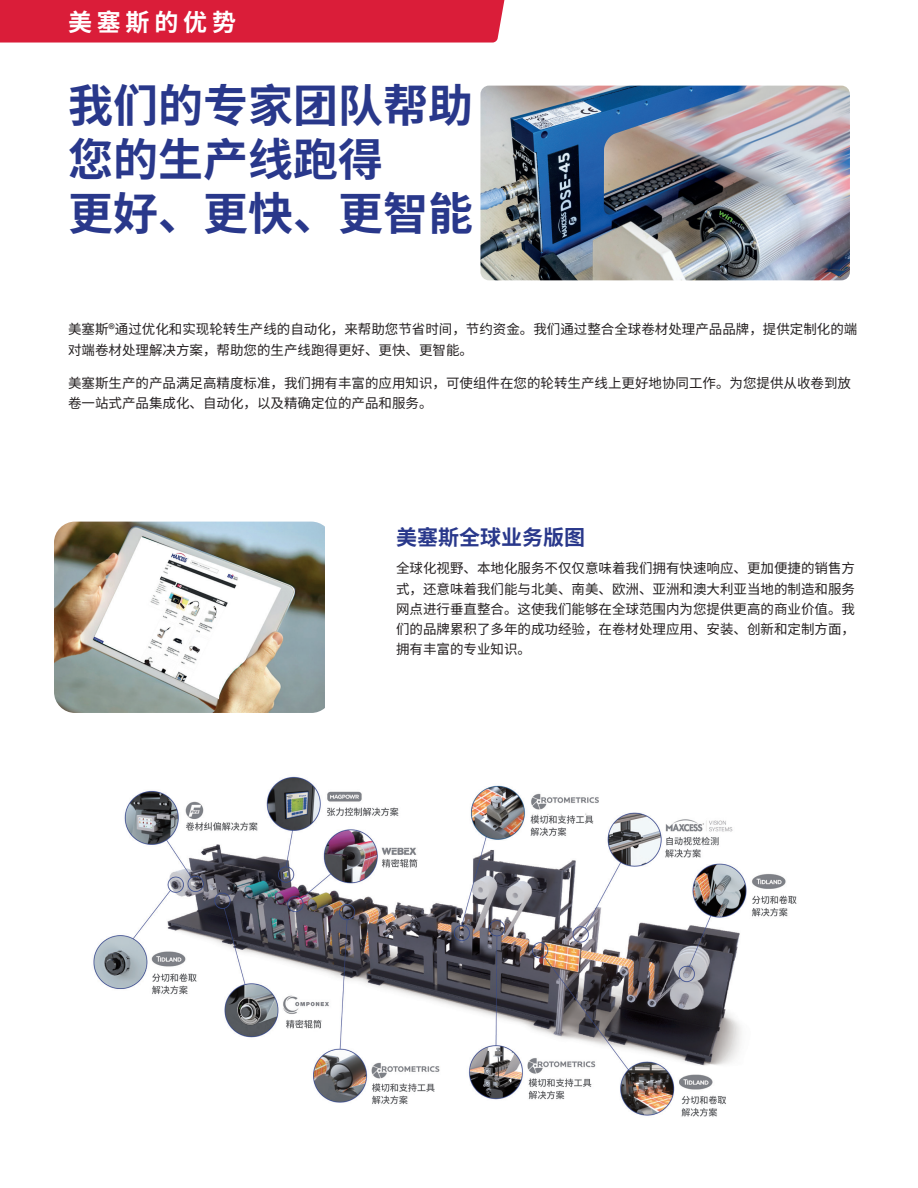
<style>
.page{position:relative;width:918px;height:1188px;background:#fff}
.page>*{position:absolute;margin:0;border:0;box-sizing:border-box;transform-origin:0 0}
.t1{font:700 45px/54px "Source Han Sans CN";color:#29388b}
.t2{font:700 24px "Source Han Sans CN";letter-spacing:.2em;color:#fff}
.t3{font:700 21px "Source Han Sans CN";color:#29388b}
.t4{font:13.5px/20.2px "Source Han Sans CN";color:#231f20}
</style>
<div class="page">
<div style="left:0;top:0;width:505px;height:43px;background:#da1d39"></div>
<img style="left:480px;top:86px;width:370px;height:194px">
<img style="left:54px;top:522px;width:271px;height:191px">
<img style="left:93px;top:776px;width:704px;height:341px">
<h2 class="t2" style="left:68px;top:9px;width:170px">美塞斯的优势</h2>
<h1 class="t1" style="left:68px;top:79px;width:407px">我们的专家团队帮助您的生产线跑得<br>更好、更快、更智能</h1>
<p class="t4" style="left:68px;top:320px;width:791px">美塞斯®通过优化和实现轮转生产线的自动化，来帮助您节省时间，节约资金。我们通过整合全球卷材处理产品品牌，提供定制化的端对端卷材处理解决方案，帮助您的生产线跑得更好、更快、更智能。</p>
<p class="t4" style="left:68px;top:373px;width:785px">美塞斯生产的产品满足高精度标准，我们拥有丰富的应用知识，可使组件在您的轮转生产线上更好地协同工作。为您提供从收卷到放卷一站式产品集成化、自动化，以及精确定位的产品和服务。</p>
<h3 class="t3" style="left:396px;top:525px;width:190px">美塞斯全球业务版图</h3>
<p class="t4" style="left:396px;top:558px;width:460px;text-align:justify">全球化视野、本地化服务不仅仅意味着我们拥有快速响应、更加便捷的销售方式，还意味着我们能与北美、南美、欧洲、亚洲和澳大利亚当地的制造和服务网点进行垂直整合。这使我们能够在全球范围内为您提供更高的商业价值。我们的品牌累积了多年的成功经验，在卷材处理应用、安装、创新和定制方面，拥有丰富的专业知识。</p>
</div>
